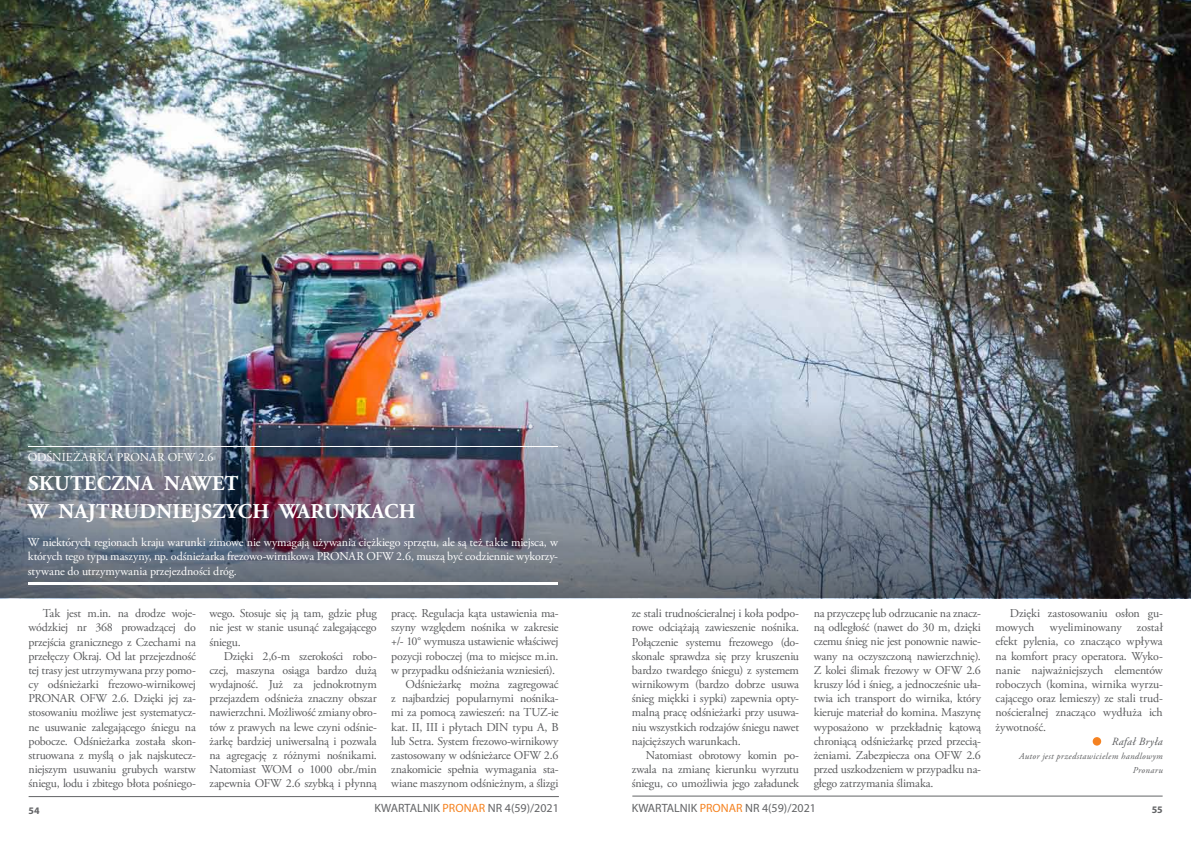
<style>
.page{position:relative;width:1191px;height:842px;background:#fff}
.page>*{position:absolute;margin:0;border:0;box-sizing:border-box;transform-origin:0 0}
.t1{font:700 21px/28.4px "Adobe Garamond Pro";letter-spacing:.015em;color:#fff}
.t2{font:12px/14.2px "Adobe Garamond Pro";letter-spacing:-.015em;color:#58595b;text-align:justify}
.t3{font:12px/14.2px "Adobe Garamond Pro";letter-spacing:-.005em;color:#fff}
.t4{font:12px "Myriad Pro";color:#636466}
.t5{font:italic 11px "Adobe Garamond Pro";letter-spacing:.05em;color:#58595b}
.t6{font:700 10px "Myriad Pro";color:#636466}
.t7{font:italic 9px/14.2px "Adobe Garamond Pro";letter-spacing:.04em;color:#58595b;text-align:right}
.s1{color:#f58220}
</style>
<div class="page">
<hr style="left:29px;top:796px;width:530px;height:1px;background:#636466">
<hr style="left:632px;top:795px;width:530px;height:1px;background:#636466">
<img style="left:0;top:0;width:1191px;height:385px">
<img style="left:0;top:385px;width:1191px;height:213px">
<hr style="left:28px;top:582px;width:530px;height:2px;background:#fff">
<hr style="left:28px;top:446px;width:530px;height:1px;background:#fff">
<svg style="left:1092px;top:737px;width:9px;height:9px"></svg>
<p class="t3" style="left:28px;top:451px;width:98px">Odśnieżarka PRONAR</p>
<p class="t3" style="left:168px;top:451px;width:47px">OFW 2.6</p>
<h1 class="t1" style="left:28px;top:469px;width:389px">SKUTECZNA NAWET<br>W NAJTRUDNIEJSZYCH WARUNKACH</h1>
<p class="t3" style="left:28px;top:536px;width:532px">W niektórych regionach kraju warunki zimowe nie wymagają używania ciężkiego sprzętu, ale są też takie miejsca, w których tego typu maszyny, np. odśnieżarka frezowo-wirnikowa PRONAR</p>
<p class="t3" style="left:366px;top:550px;width:193px">OFW 2.6, muszą być codziennie wykorzy-</p>
<p class="t3" style="left:28px;top:564px;width:210px">stywane do utrzymywania przejezdności dróg.</p>
<p class="t2" style="left:29px;top:607px;width:169px;text-indent:14px">Tak jest m.in. na drodze woje&shy;wódzkiej nr 368 prowadzącej do przejścia granicznego z Czechami na przełęczy Okraj. Od lat przejezdność tej trasy jest utrzymywana przy pomo&shy;cy odśnieżarki frezowo-wirnikowej PRONAR</p>
<p class="t2" style="left:29px;top:692px;width:169px;text-indent:51px">OFW 2.6. Dzięki jej za&shy;stosowaniu możliwe jest systematycz&shy;ne usuwanie zalegającego śniegu na pobocze. Odśnieżarka została skon&shy;struowana z myślą o jak najskutecz&shy;niejszym usuwaniu grubych warstw śniegu, lodu i zbitego błota pośniego-</p>
<p class="t2" style="left:209px;top:607px;width:169px">wego. Stosuje się ją tam, gdzie pług nie jest w stanie usunąć zalegającego śniegu.</p>
<p class="t2" style="left:209px;top:649px;width:169px;text-indent:14px">Dzięki 2,6-m szerokości robo&shy;czej, maszyna osiąga bardzo dużą wydajność. Już za jednokrotnym przejazdem odśnieża znaczny obszar nawierzchni. Możliwość zmiany obro&shy;tów z prawych na lewe czyni odśnie&shy;żarkę bardziej uniwersalną i pozwala na agregację z różnymi nośnikami.<br>Natomiast WOM</p>
<p class="t2" style="left:209px;top:762px;width:169px;text-align:right">o 1000 obr./min<br>zapewnia OFW 2.6 szybką i płynną</p>
<p class="t2" style="left:391px;top:607px;width:169px">pracę. Regulacja kąta ustawienia ma-</p>
<p class="t2" style="left:391px;top:621px;width:169px">szyny względem nośnika w zakresie</p>
<p class="t2" style="left:391px;top:635px;width:169px">+/- 10° wymusza ustawienie właściwej</p>
<p class="t2" style="left:391px;top:649px;width:169px">pozycji roboczej (ma to miejsce m.in.</p>
<p class="t2" style="left:391px;top:663px;width:165px">w przypadku odśnieżania wzniesień).</p>
<p class="t2" style="left:405px;top:677px;width:155px">Odśnieżarkę można zagregować</p>
<p class="t2" style="left:391px;top:692px;width:169px">z najbardziej popularnymi nośnika-</p>
<p class="t2" style="left:391px;top:706px;width:142px">mi za pomocą zawieszeń: na TUZ</p>
<p class="t2" style="left:548px;top:706px;width:12px">-ie</p>
<p class="t2" style="left:391px;top:720px;width:104px">kat. II , III i płytach DIN</p>
<p class="t2" style="left:391px;top:720px;width:169px;text-indent:121px">typu A, B lub Setra. System frezowo-wirnikowy zastosowany w odśnieżarce OFW 2.6 znakomicie spełnia wymagania sta&shy;wiane maszynom odśnieżnym, a ślizgi</p>
<p class="t2" style="left:632px;top:607px;width:169px">ze stali trudnościeralnej i koła podpo&shy;rowe odciążają zawieszenie nośnika.<br>Połączenie systemu frezowego (do&shy;skonale sprawdza się przy kruszeniu bardzo twardego śniegu) z systemem wirnikowym (bardzo dobrze usuwa śnieg miękki i sypki) zapewnia opty&shy;malną pracę odśnieżarki przy usuwa&shy;niu wszystkich rodzajów śniegu nawet najcięższych warunkach.</p>
<p class="t2" style="left:632px;top:748px;width:169px;text-indent:14px">Natomiast obrotowy komin po&shy;zwala na zmianę kierunku wyrzutu śniegu, co umożliwia jego załadunek</p>
<p class="t2" style="left:813px;top:607px;width:169px">na przyczepę lub odrzucanie na znacz&shy;ną odległość (nawet do 30 m, dzięki czemu śnieg nie jest ponownie nawie&shy;wany na oczyszczoną nawierzchnię).<br>Z kolei ślimak frezowy w OFW 2.6 kruszy lód i śnieg, a jednocześnie uła&shy;twia ich transport do wirnika, który kieruje materiał do komina. Maszynę wyposażono w przekładnię kątową chroniącą odśnieżarkę przed przecią&shy;żeniami. Zabezpiecza ona OFW 2.6 przed uszkodzeniem w przypadku na&shy;głego zatrzymania ślimaka.</p>
<p class="t2" style="left:995px;top:607px;width:169px;text-indent:14px">Dzięki zastosowaniu osłon gu&shy;mowych</p>
<p class="t2" style="left:995px;top:621px;width:169px;text-indent:141px">został efekt pylenia, co znacząco wpływa na komfort pracy operatora. Wyko&shy;nanie najważniejszych elementów roboczych (komina, wirnika wyrzu&shy;cającego oraz lemieszy) ze stali trud&shy;nościeralnej znacząco wydłuża ich żywotność.</p>
<p class="t5" style="left:1111px;top:735px;width:53px">Rafał Bryła</p>
<p class="t7" style="left:1019px;top:749px;width:145px">Autor jest przedstawicielem handlowym<br>Pronaru</p>
<p class="t2" style="left:1049px;top:621px;width:74px">wyeliminowany</p>
<p class="t4" style="left:632px;top:801px;width:186px">KWARTALNIK <span class="s1">PRONAR</span> NR 4(59)/2021</p>
<p class="t6" style="left:29px;top:804px;width:13px">54</p>
<p class="t4" style="left:374px;top:801px;width:186px">KWARTALNIK <span class="s1">PRONAR</span> NR 4(59)/2021</p>
<p class="t6" style="left:1151px;top:803px;width:12px">55</p>
</div>
